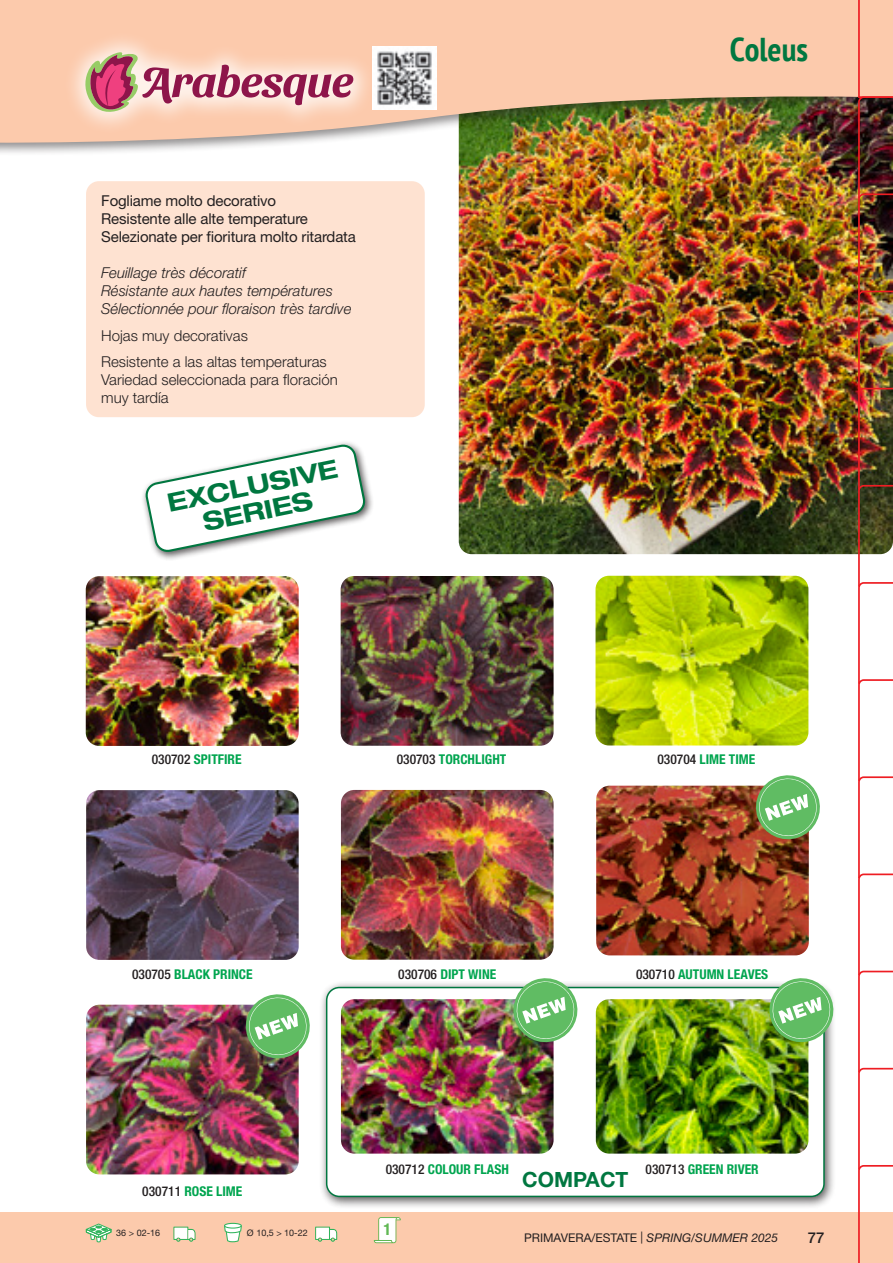
<style>
.page{position:relative;width:893px;height:1263px;background:#fff}
.page>*{position:absolute;margin:0;border:0;box-sizing:border-box;transform-origin:0 0}
.t1{font:700 condensed 33px "PT Sans";color:#007740}
.TITOLO{font:700 expanded 25.5px "Helvetica Neue LT Std";color:#007740}
.t2{font:700 21px "Helvetica Neue LT Std";color:#007740}
.Dida{font:700 condensed 16.35px "Helvetica Neue LT Std";color:#61b854}
.Testi{font:300 15px/18px "Helvetica Neue LT Std";color:#231f20}
.t3{font:15px/18px "Helvetica Neue LT Std";letter-spacing:-.01em;color:#231f20}
.Testi-2{font:italic 300 15px/18px "Helvetica Neue LT Std";color:#231f20}
.t4{font:500 15px "Helvetica Neue LT Std";color:#231f20}
.Dida-2{font:700 condensed 13.5px "Helvetica Neue LT Std";color:#00a54f}
.t5{font:12px "Helvetica Neue LT Std";color:#231f20}
.t6{font:9px "Helvetica Neue LT Std";color:#231f20}
.s1{font-weight:500;color:#231f20}
.s2{font-style:italic}
</style>
<div class="page">
<img style="left:459px;top:156px;width:398px;height:398px">
<div style="left:86px;top:181px;width:339px;height:236px;background:#fee2d1;border-radius:13px"></div>
<div style="left:319px;top:980px;width:517px;height:228px;background:#231f20;opacity:.75"></div>
<div style="left:327px;top:987px;width:497px;height:209px;background:#fff;border-radius:13px"></div>
<div style="left:326px;top:987px;width:499px;height:210px;border:2px solid #007740;border-radius:13px"></div>
<div style="left:0;top:1212px;width:893px;height:51px;background:#fccaac"></div>
<div style="left:0;top:0;width:893px;height:156px;background:#231f20;opacity:.5"></div>
<img style="left:0;top:0;width:857px;height:144px">
<svg style="left:85px;top:1223px;width:27px;height:20px"></svg>
<svg style="left:173px;top:1226px;width:23px;height:16px"></svg>
<svg style="left:224px;top:1226px;width:18px;height:17px"></svg>
<div style="left:224px;top:1223px;width:17px;height:5px;background:#fff;border-radius:50%"></div>
<div style="left:224px;top:1223px;width:18px;height:5px;border:1px solid #30b45c;border-radius:50%"></div>
<svg style="left:315px;top:1226px;width:22px;height:16px"></svg>
<svg style="left:374px;top:1217px;width:27px;height:26px"></svg>
<img style="left:86px;top:576px;width:213px;height:170px">
<img style="left:86px;top:790px;width:213px;height:170px">
<img style="left:86px;top:1005px;width:213px;height:169px">
<svg style="left:242px;top:994px;width:68px;height:68px"></svg>
<img style="left:596px;top:999px;width:212px;height:154px">
<svg style="left:765px;top:978px;width:71px;height:68px"></svg>
<img style="left:341px;top:999px;width:213px;height:154px">
<img style="left:509px;top:978px;width:72px;height:68px">
<img style="left:341px;top:576px;width:213px;height:170px">
<img style="left:341px;top:790px;width:213px;height:170px">
<img style="left:595px;top:576px;width:213px;height:169px">
<img style="left:596px;top:786px;width:213px;height:169px">
<svg style="left:752px;top:775px;width:68px;height:68px"></svg>
<div style="left:63px;top:30px;width:313px;height:105px;background:#fff;opacity:.75"></div>
<svg style="left:85px;top:52px;width:268px;height:60px;background:#dea7a7"></svg>
<div style="left:141px;top:440px;width:233px;height:121px;background:#231f20;opacity:.75"></div>
<svg style="left:146px;top:445px;width:219px;height:107px"></svg>
<img style="left:373px;top:46px;width:64px;height:64px">
<img style="left:857px;top:0;width:36px;height:1263px">
<p class="t3" style="left:101px;top:192px;width:256px">Fogliame molto decorativo<br>Resistente alle alte temperature<br>Selezionate per fioritura molto ritardata</p>
<p class="Testi-2" style="left:101px;top:264px;width:252px">Feuillage très décoratif<br>Résistante aux hautes températures<br>Sélectionnée pour floraison très tardive</p>
<p class="Testi" style="left:101px;top:326px;width:148px">Hojas muy decorativas</p>
<p class="Testi" style="left:101px;top:352px;width:238px">Resistente a las altas temperaturas<br>Variedad seleccionada para floración muy tardía</p>
<p class="TITOLO" style="left:165px;top:486px;width:175px;rotate:-11deg">EXCLUSIVE</p>
<p class="TITOLO" style="left:200px;top:506px;width:113px;rotate:-11deg">SERIES</p>
<p class="t1" style="left:730px;top:28px;width:80px">Coleus</p>
<p class="Dida-2" style="left:152px;top:751px;width:91px"><span class="s1">030702</span> SPITFIRE</p>
<p class="Dida-2" style="left:132px;top:966px;width:122px"><span class="s1">030705</span> BLACK PRINCE</p>
<p class="Dida-2" style="left:142px;top:1183px;width:102px"><span class="s1">030711</span> ROSE LIME</p>
<p class="Dida-2" style="left:397px;top:751px;width:111px"><span class="s1">030703</span> TORCHLIGHT</p>
<p class="Dida-2" style="left:398px;top:966px;width:100px"><span class="s1">030706</span> DIPT WINE</p>
<p class="Dida-2" style="left:657px;top:751px;width:100px"><span class="s1">030704</span> LIME TIME</p>
<p class="Dida-2" style="left:636px;top:966px;width:134px"><span class="s1">030710</span> AUTUMN LEAVES</p>
<p class="Dida-2" style="left:386px;top:1161px;width:125px"><span class="s1">030712</span> COLOUR FLASH</p>
<p class="Dida-2" style="left:646px;top:1161px;width:115px"><span class="s1">030713</span> GREEN RIVER</p>
<p class="t2" style="left:522px;top:1166px;width:108px">COMPACT</p>
<p class="t6" style="left:116px;top:1228px;width:45px">36 &gt; 02-16</p>
<p class="Dida" style="left:383px;top:1219px;width:9px">1</p>
<p class="t6" style="left:247px;top:1228px;width:62px">Ø 10,5 &gt; 10-22</p>
<p class="t5" style="left:524px;top:1230px;width:256px">PRIMAVERA/ESTATE | <span class="s2">SPRING/SUMMER 2025</span></p>
<p class="t4" style="left:808px;top:1228px;width:18px">77</p>
</div>
